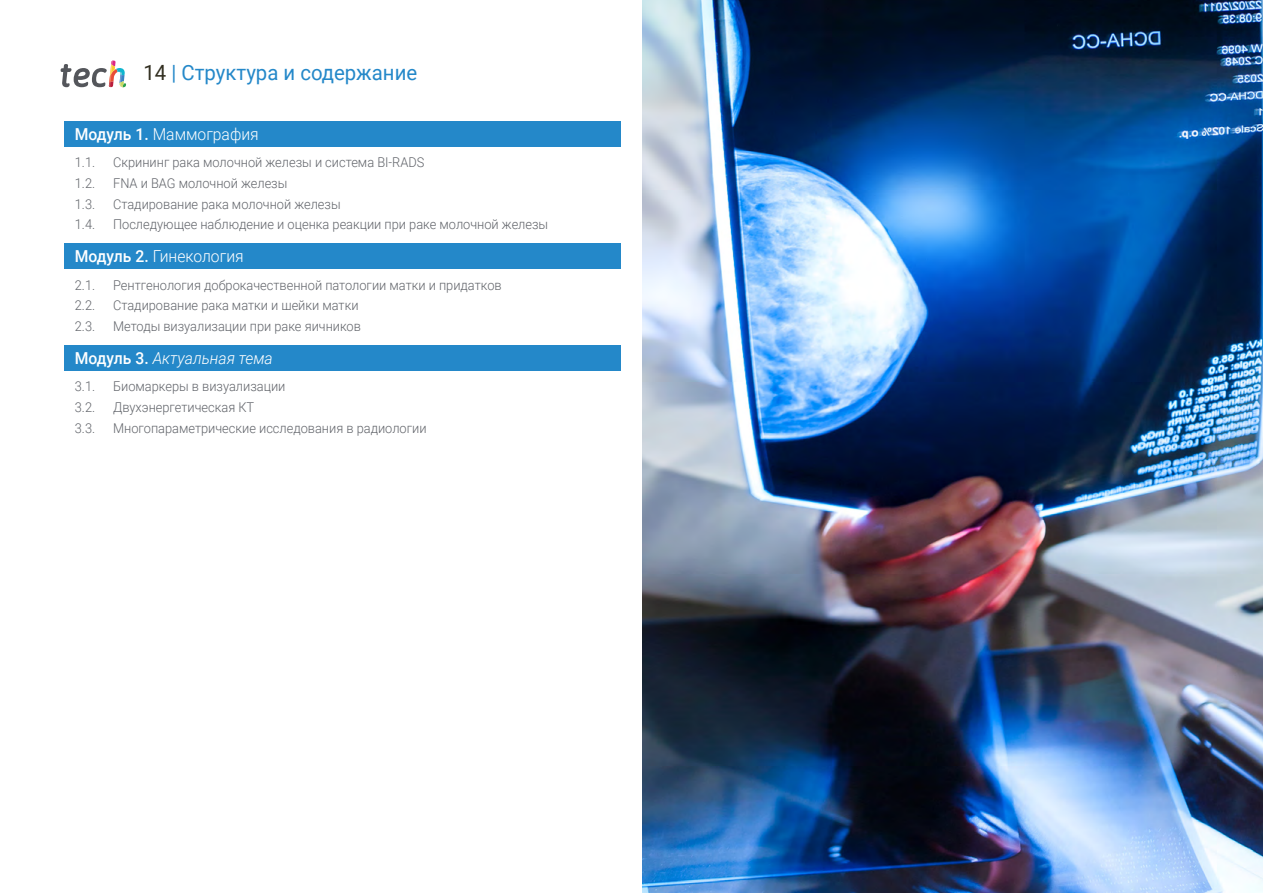
<style>
.page{position:relative;width:1263px;height:893px;background:#fff}
.page>*{position:absolute;margin:0;border:0;box-sizing:border-box;transform-origin:0 0}
.t1{font:21px "Roboto";color:#2488c9}
.t2{font:300 16.5px "Roboto";color:#fff;scale:.95 1}
.t3{font:italic 300 16.5px "Roboto";color:#fff;scale:.95 1}
.t4{font:300 13.5px "Roboto";color:#61646a;scale:.95 1}
.s1{color:#312e20}
.s2{font-weight:500}
.s3{font-weight:500;font-style:normal}
</style>
<div class="page">
<div style="left:64px;top:121px;width:557px;height:25px;background:#2488c9"></div>
<div style="left:64px;top:244px;width:557px;height:25px;background:#2488c9"></div>
<div style="left:64px;top:345px;width:557px;height:25px;background:#2488c9"></div>
<img style="left:642px;top:0;width:621px;height:893px">
<svg style="left:61px;top:61px;width:65px;height:27px"></svg>
<h1 class="t1" style="left:144px;top:57px;width:275px"><span class="s1">14</span> | Структура и содержание</h1>
<p class="t2" style="left:75px;top:123px;width:195px"><span class="s2">Модуль 1.</span> Маммография</p>
<p class="t4" style="left:75px;top:153px;width:23px">1.1.</p>
<p class="t4" style="left:113px;top:153px;width:329px">Скрининг рака молочной железы и система BI-RADS</p>
<p class="t4" style="left:75px;top:174px;width:23px">1.2.</p>
<p class="t4" style="left:113px;top:174px;width:185px">FNA и BAG молочной железы</p>
<p class="t4" style="left:75px;top:194px;width:23px">1.3.</p>
<p class="t4" style="left:113px;top:194px;width:241px">Стадирование рака молочной железы</p>
<p class="t4" style="left:75px;top:215px;width:23px">1.4.</p>
<p class="t4" style="left:113px;top:215px;width:460px">Последующее наблюдение и оценка реакции при раке молочной железы</p>
<p class="t2" style="left:75px;top:245px;width:179px"><span class="s2">Модуль 2.</span> Гинекология</p>
<p class="t4" style="left:75px;top:275px;width:23px">2.1.</p>
<p class="t4" style="left:113px;top:275px;width:410px">Рентгенология доброкачественной патологии матки и придатков</p>
<p class="t4" style="left:75px;top:296px;width:23px">2.2.</p>
<p class="t4" style="left:113px;top:296px;width:260px">Стадирование рака матки и шейки матки</p>
<p class="t4" style="left:75px;top:317px;width:23px">2.3.</p>
<p class="t4" style="left:113px;top:317px;width:262px">Методы визуализации при раке яичников</p>
<p class="t3" style="left:75px;top:347px;width:210px"><span class="s3">Модуль 3.</span> Актуальная тема</p>
<p class="t4" style="left:75px;top:377px;width:23px">3.1.</p>
<p class="t4" style="left:113px;top:377px;width:183px">Биомаркеры в визуализации</p>
<p class="t4" style="left:75px;top:398px;width:23px">3.2.</p>
<p class="t4" style="left:113px;top:398px;width:150px">Двухэнергетическая КТ</p>
<p class="t4" style="left:75px;top:419px;width:23px">3.3.</p>
<p class="t4" style="left:113px;top:419px;width:331px">Многопараметрические исследования в радиологии</p>
</div>
